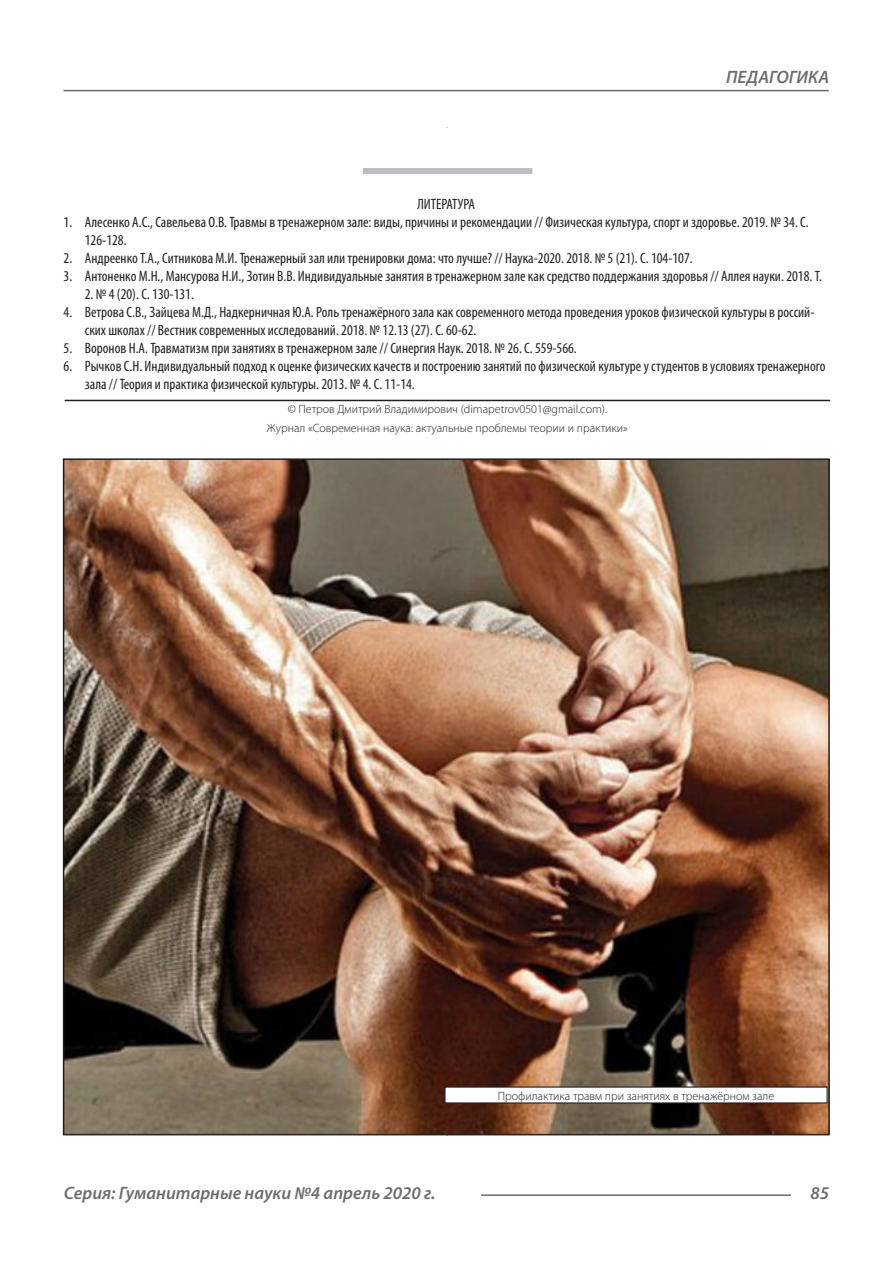
<style>
.page{position:relative;width:893px;height:1263px;background:#fff}
.page>*{position:absolute;margin:0;border:0;box-sizing:border-box;transform-origin:0 0}
.t1{font:italic 600 18px "Myriad Pro";color:#6c6d70}
.Библиография_Литерат{font:condensed 15px/18px "Myriad Pro";color:#231f20}
.Автор_копирайт{font:300 12px "Myriad Pro";color:#231f20}
</style>
<div class="page">
<hr style="left:63px;top:90px;width:766px;height:1px;background:#6c6d70">
<hr style="left:481px;top:1194px;width:310px;height:2px;background:#6c6d70">
<div style="left:363px;top:168px;width:169px;height:6px;background:#bcbdc0"></div>
<hr style="left:65px;top:400px;width:765px;height:1px;background:#231f20">
<img style="left:66px;top:461px;width:761px;height:671px">
<div style="left:445px;top:1087px;width:382px;height:16px;background:#fff"></div>
<div style="left:444px;top:1086px;width:384px;height:17px;border:1px solid #231f20"></div>
<p class="t1" style="left:726px;top:66px;width:104px">ПЕДАГОГИКА</p>
<p class="Библиография_Литерат" style="left:417px;top:195px;width:59px">ЛИТЕРАТУРА</p>
<p class="Библиография_Литерат" style="left:85px;top:213px;width:725px;text-indent:-21px">1. Алесенко А.С., Савельева О.В. Травмы в тренажерном зале: виды, причины и рекомендации // Физическая культура, спорт и здоровье. 2019. № 34. С.<br>126-128.</p>
<p class="Библиография_Литерат" style="left:64px;top:249px;width:631px">2. Андреенко Т.А., Ситникова М.И. Тренажерный зал или тренировки дома: что лучше? // Наука-2020. 2018. № 5 (21). С. 104-107.</p>
<p class="Библиография_Литерат" style="left:64px;top:267px;width:760px">3. Антоненко М.Н., Мансурова Н.И., Зотин В.В. Индивидуальные занятия в тренажерном зале как средство поддержания здоровья // Аллея науки. 2018. Т.</p>
<p class="Библиография_Литерат" style="left:85px;top:285px;width:111px">2. № 4 (20). С. 130-131.</p>
<p class="Библиография_Литерат" style="left:85px;top:303px;width:731px;text-indent:-21px">4. Ветрова С.В., Зайцева М.Д., Надкерничная Ю.А. Роль тренажёрного зала как современного метода проведения уроков физической культуры в россий&shy;ских школах // Вестник современных исследований. 2018. № 12.13 (27). С. 60-62.</p>
<p class="Библиография_Литерат" style="left:64px;top:339px;width:515px">5. Воронов Н.А. Травматизм при занятиях в тренажерном зале // Синергия Наук. 2018. № 26. С. 559-566.</p>
<p class="Библиография_Литерат" style="left:85px;top:357px;width:742px;text-indent:-21px">6. Рычков С.Н. Индивидуальный подход к оценке физических качеств и построению занятий по физической культуре у студентов в условиях тренажерного зала // Теория и практика физической культуры. 2013. № 4. С. 11-14.</p>
<p class="Автор_копирайт" style="left:288px;top:401px;width:321px">© Петров Дмитрий Владимирович (dimapetrov0501@gmail.com).</p>
<p class="Автор_копирайт" style="left:267px;top:421px;width:363px">Журнал «Современная наука: актуальные проблемы теории и практики»</p>
<p class="Автор_копирайт" style="left:498px;top:1088px;width:278px">Профилактика травм при занятиях в тренажёрном зале</p>
<p class="t1" style="left:64px;top:1182px;width:373px">Серия: Гуманитарные науки №4 апрель 2020 г.</p>
<p class="t1" style="left:810px;top:1182px;width:20px">85</p>
</div>
